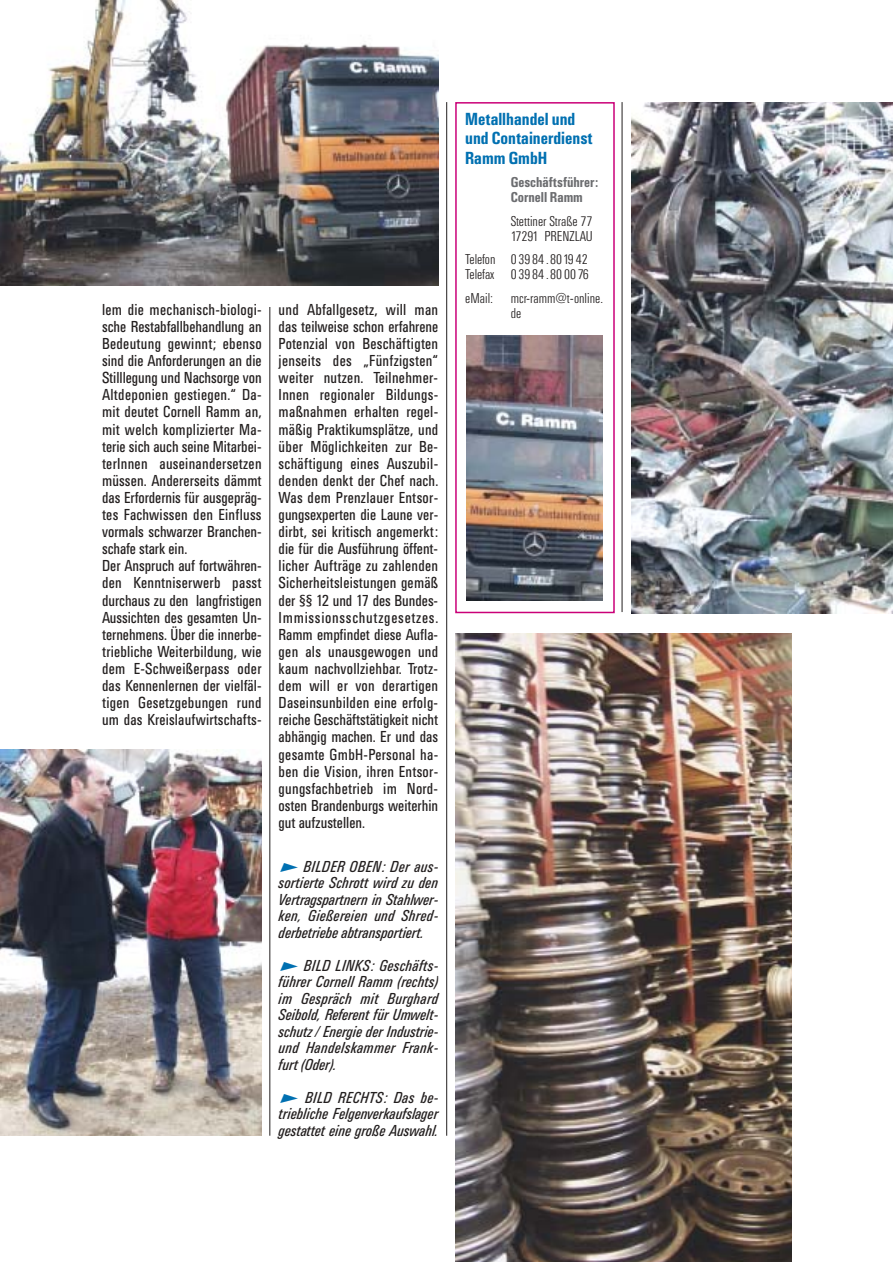
<style>
.page{position:relative;width:893px;height:1262px;background:#fff}
.page>*{position:absolute;margin:0;border:0;box-sizing:border-box;transform-origin:0 0}
.t1{font:16.5px/19.5px "Univers SB Med Con";color:#0070b1}
.t2{font:15px/17.1px "Univers SB Con";color:#231f1f}
.t3{font:15px/16.5px "Univers SB Con Ita";color:#231f1f;text-align:justify}
.t4{font:13.5px/15px "Univers SB Lig Con";color:#231f1f}
.t5{font:13.5px/15px "Univers SB Med Con";color:#6c6d70}
</style>
<div class="page">
<img style="left:455px;top:633px;width:336px;height:629px">
<img style="left:0;top:0;width:438px;height:286px">
<img style="left:0;top:749px;width:261px;height:386px">
<img style="left:631px;top:102px;width:261px;height:511px">
<div style="left:455px;top:102px;width:159px;height:511px;border:2px solid #ca0078"></div>
<img style="left:467px;top:335px;width:136px;height:265px">
<hr style="left:621px;top:102px;width:1px;height:510px;background:#231f1f">
<hr style="left:446px;top:102px;width:1px;height:1033px;background:#231f1f">
<hr style="left:269px;top:307px;width:1px;height:828px;background:#231f1f">
<p class="t2" style="left:102px;top:302px;width:161px">lem die mechanisch-biologi&shy;sche Restabfallbehandlung an<br>Bedeutung gewinnt; ebenso sind die Anforderungen an die<br>Stilllegung und Nachsorge von<br>Altdeponien gestiegen.“ Da&shy;mit deutet Cornell Ramm an, mit welch komplizierter Ma&shy;terie sich auch seine Mitarbei&shy;terInnen auseinandersetzen müssen. Andererseits dämmt das Erfordernis für ausgepräg&shy;tes Fachwissen den Einfluss vormals schwarzer Branchen&shy;schafe stark ein.<br>Der Anspruch auf fortwähren&shy;den Kenntniserwerb passt durchaus zu den langfristigen<br>Aussichten des gesamten Un&shy;ternehmens. Über die innerbe&shy;triebliche Weiterbildung, wie dem E-Schweißerpass oder das Kennenlernen der vielfäl&shy;tigen Gesetzgebungen rund um das Kreislaufwirtschafts-</p>
<p class="t2" style="left:279px;top:302px;width:161px;text-align:justify">und Abfallgesetz, will man das teilweise schon erfahrene Potenzial von Beschäftigten jenseits des „Fünfzigsten“ weiter nutzen. Teilnehmer-Innen regionaler Bildungs&shy;maßnahmen erhalten regel&shy;mäßig Praktikumsplätze, und über Möglichkeiten zur Be&shy;schäftigung eines Auszubil&shy;denden denkt der Chef nach.<br>Was dem Prenzlauer Entsor&shy;gungsexperten die Laune ver&shy;dirbt, sei kritisch angemerkt: die für die Ausführung öffent&shy;licher Aufträge zu zahlenden Sicherheitsleistungen gemäß der §§ 12 und 17 des Bundes-Immissionsschutzgesetzes.<br>Ramm empfindet diese Aufla&shy;gen als unausgewogen und kaum nachvollziehbar. Trotz&shy;dem will er von derartigen Daseinsunbilden eine erfolg&shy;reiche Geschäftstätigkeit nicht abhängig machen. Er und das gesamte GmbH-Personal ha&shy;ben die Vision, ihren Entsor&shy;gungsfachbetrieb im Nord&shy;osten Brandenburgs weiterhin gut aufzustellen.</p>
<p class="t3" style="left:279px;top:859px;width:161px;text-indent:25px">BILDER OBEN: Der aus&shy;sortierte Schrott wird zu den Vertragspartnern in Stahlwer&shy;ken, Gießereien und Shred&shy;derbetriebe abtransportiert.</p>
<p class="t3" style="left:279px;top:958px;width:161px;text-indent:25px">BILD LINKS: Geschäfts&shy;führer Cornell Ramm (rechts) im Gespräch mit Burghard Seibold, Referent für Umwelt&shy;schutz / Energie der Industrie&shy;und Handelskammer Frank&shy;furt (Oder).</p>
<p class="t3" style="left:279px;top:1090px;width:161px;text-indent:26px">BILD RECHTS: Das be&shy;triebliche Felgenverkaufslager gestattet eine große Auswahl.</p>
<p class="t1" style="left:465px;top:111px;width:129px">Metallhandel und und Containerdienst<br>Ramm GmbH</p>
<p class="t5" style="left:510px;top:176px;width:89px">Geschäftsführer:<br>Cornell Ramm</p>
<p class="t4" style="left:510px;top:215px;width:83px">Stettiner Straße 77<br>17291 PRENZLAU</p>
<p class="t4" style="left:465px;top:253px;width:125px">Telefon 0 39 84 . 8019 42<br>Telefax 0 39 84 . 80 00 76</p>
<p class="t4" style="left:465px;top:292px;width:29px">eMail:</p>
<p class="t4" style="left:510px;top:292px;width:94px">mcr-ramm@t-online. de</p>
</div>
